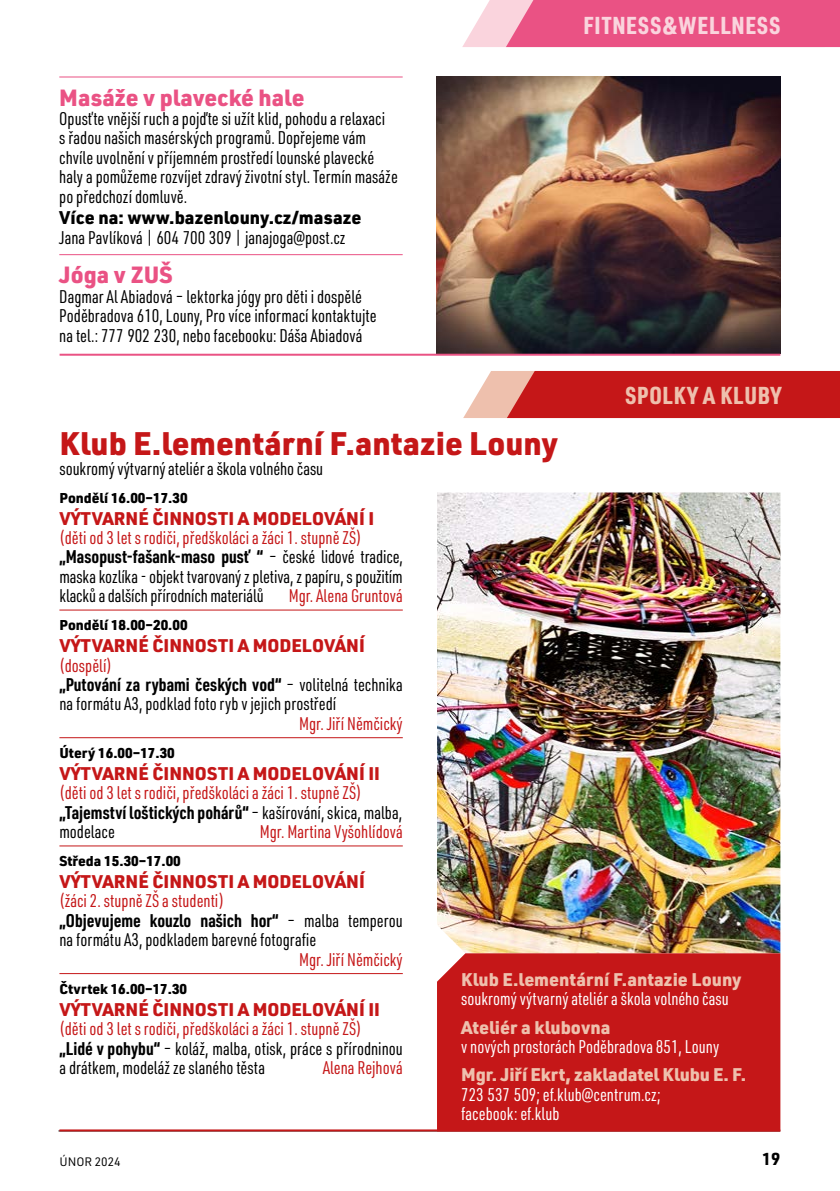
<style>
.page{position:relative;width:840px;height:1191px;background:#fff}
.page>*{position:absolute;margin:0;border:0;box-sizing:border-box;transform-origin:0 0}
.t1{font:900 32px "URWDIN";color:#c51718}
.t2{font:900 24px "URWDIN Cond";letter-spacing:.04em;color:#fad4dd}
.t3{font:900 24px "URWDIN Cond";letter-spacing:.04em;color:#eec0ad}
.t4{font:900 23px "URWDIN";color:#ea5284}
.t5{font:18px/19.4px "URWDIN Cond";color:#000}
.t6{font:18px/19.4px "URWDIN Cond";color:#c51718}
.t7{font:900 18px "URWDIN";color:#c51718}
.t8{font:18px/19.4px "URWDIN Cond";color:#fff}
.t9{font:900 18px "URWDIN";color:#eec0ad}
.t10{font:900 18px "URWDIN";color:#000}
.t11{font:700 17px "URWDIN";color:#000}
.t12{font:900 14px "URWDIN";color:#000}
.t13{font:12px "URWDIN";color:#000}
.s1{color:#c51718}
.s2{font-weight:700}
.s3{font-weight:700;color:#000}
.s4{color:#000}
</style>
<div class="page">
<img style="left:436px;top:77px;width:344px;height:277px">
<svg style="left:462px;top:0;width:377px;height:47px;background:#ec6792"></svg>
<hr style="left:59px;top:76px;width:343px;height:1px;background:#ea5284">
<hr style="left:59px;top:254px;width:343px;height:1px;background:#ea5284">
<hr style="left:60px;top:354px;width:720px;height:2px;background:#ea5284">
<hr style="left:58px;top:1130px;width:721px;height:1px;background:#000">
<hr style="left:59px;top:1129px;width:720px;height:2px;background:#c51718">
<hr style="left:59px;top:609px;width:343px;height:1px;background:#c51718">
<hr style="left:59px;top:737px;width:343px;height:1px;background:#c51718">
<hr style="left:59px;top:845px;width:343px;height:1px;background:#c51718">
<hr style="left:59px;top:973px;width:343px;height:1px;background:#c51718">
<img style="left:437px;top:492px;width:343px;height:461px">
<div style="left:437px;top:953px;width:343px;height:178px;background:#c51718"></div>
<svg style="left:463px;top:371px;width:376px;height:47px;background:#cc3432"></svg>
<p class="t4" style="left:59px;top:81px;width:246px">Masáže v plavecké hale</p>
<p class="t5" style="left:59px;top:108px;width:340px">Opusťte vnější ruch a pojďte si užít klid, pohodu a relaxaci<br>s řadou našich masérských programů. Dopřejeme vám chvíle uvolnění v příjemném prostředí lounské plavecké haly a pomůžeme rozvíjet zdravý životní styl. Termín masáže po předchozí domluvě.</p>
<p class="t10" style="left:59px;top:205px;width:303px">Více na: www.bazenlouny.cz/masaze</p>
<p class="t5" style="left:59px;top:227px;width:288px">Jana Pavlíková | 604 700 309 | janajoga@post.cz</p>
<p class="t4" style="left:59px;top:259px;width:115px">Jóga v ZUŠ</p>
<p class="t5" style="left:59px;top:286px;width:318px">Dagmar Al Abiadová – lektorka jógy pro děti i dospělé<br>Poděbradova 610, Louny, Pro více informací kontaktujte na tel.: 777 902 230, nebo facebooku: Dáša Abiadová</p>
<h1 class="t1" style="left:60px;top:421px;width:500px">Klub E.lementární F.antazie Louny</h1>
<p class="t5" style="left:60px;top:458px;width:265px">soukromý výtvarný ateliér a škola volného času</p>
<p class="t12" style="left:59px;top:488px;width:130px">Pondělí 16.00–17.30</p>
<p class="t7" style="left:59px;top:505px;width:316px">VÝTVARNÉ ČINNOSTI A MODELOVÁNÍ I</p>
<p class="t5" style="left:59px;top:527px;width:345px"><span class="s1">(děti od 3 let s rodiči, předškoláci a žáci 1. stupně ZŠ) </span><span class="s2">„Masopust-fašank-maso pusť “</span> – české lidové tradice, maska kozlíka - objekt tvarovaný z pletiva, z papíru, s použitím klacků a dalších přírodních materiálů</p>
<p class="t6" style="left:288px;top:585px;width:116px">Mgr. Alena Gruntová</p>
<p class="t12" style="left:59px;top:615px;width:130px">Pondělí 18.00–20.00</p>
<p class="t7" style="left:59px;top:633px;width:307px">VÝTVARNÉ ČINNOSTI A MODELOVÁNÍ</p>
<p class="t5" style="left:59px;top:655px;width:345px"><span class="s1">(dospělí)<br></span><span class="s2">„Putování za rybami českých vod“</span> – volitelná technika na formátu A3, podklad foto ryb v jejich prostředí</p>
<p class="t6" style="left:299px;top:713px;width:105px">Mgr. Jiří Němčický</p>
<p class="t12" style="left:59px;top:743px;width:117px">Úterý 16.00–17.30</p>
<p class="t7" style="left:59px;top:761px;width:322px">VÝTVARNÉ ČINNOSTI A MODELOVÁNÍ II</p>
<p class="t6" style="left:59px;top:782px;width:344px">(děti od 3 let s rodiči, předškoláci a žáci 1. stupně ZŠ) <span class="s3">„Tajemství loštických pohárů“</span> <span class="s4">– kašírování, skica, malba, modelace</span></p>
<p class="t6" style="left:259px;top:821px;width:144px">Mgr. Martina Vyšohlídová</p>
<h2 class="t2" style="left:583px;top:8px;width:198px">FITNESS &amp; WELLNESS</h2>
<h2 class="t3" style="left:625px;top:379px;width:157px">SPOLKY A KLUBY</h2>
<p class="t12" style="left:59px;top:851px;width:123px">Středa 15.30–17.00</p>
<p class="t7" style="left:59px;top:869px;width:307px">VÝTVARNÉ ČINNOSTI A MODELOVÁNÍ</p>
<p class="t5" style="left:59px;top:890px;width:344px"><span class="s1">(žáci 2. stupně ZŠ a studenti)<br></span><span class="s2">„Objevujeme kouzlo našich hor“</span> – malba temperou na formátu A3, podkladem barevné fotografie</p>
<p class="t6" style="left:299px;top:949px;width:105px">Mgr. Jiří Němčický</p>
<p class="t12" style="left:59px;top:979px;width:129px">Čtvrtek 16.00–17.30</p>
<p class="t7" style="left:59px;top:996px;width:322px">VÝTVARNÉ ČINNOSTI A MODELOVÁNÍ II</p>
<p class="t5" style="left:59px;top:1018px;width:344px"><span class="s1">(děti od 3 let s rodiči, předškoláci a žáci 1. stupně ZŠ)<br></span><span class="s2">„Lidé v pohybu“</span> – koláž, malba, otisk, práce s přírodninou a drátkem, modeláž ze slaného těsta</p>
<p class="t6" style="left:322px;top:1057px;width:82px">Alena Rejhová</p>
<p class="t9" style="left:461px;top:966px;width:282px">Klub E.lementární F.antazie Louny</p>
<p class="t8" style="left:461px;top:988px;width:269px">soukromý výtvarný ateliér a škola volného času</p>
<p class="t9" style="left:461px;top:1014px;width:151px">Ateliér a klubovna</p>
<p class="t8" style="left:461px;top:1036px;width:259px">v nových prostorách Poděbradova 851, Louny</p>
<p class="t9" style="left:461px;top:1062px;width:286px">Mgr. Jiří Ekrt, zakladatel Klubu E. F.</p>
<p class="t8" style="left:461px;top:1084px;width:201px">723 537 509; ef.klub@centrum.cz; facebook: ef.klub</p>
<p class="t13" style="left:60px;top:1153px;width:63px">ÚNOR 2024</p>
<p class="t11" style="left:761px;top:1147px;width:20px">19</p>
</div>
